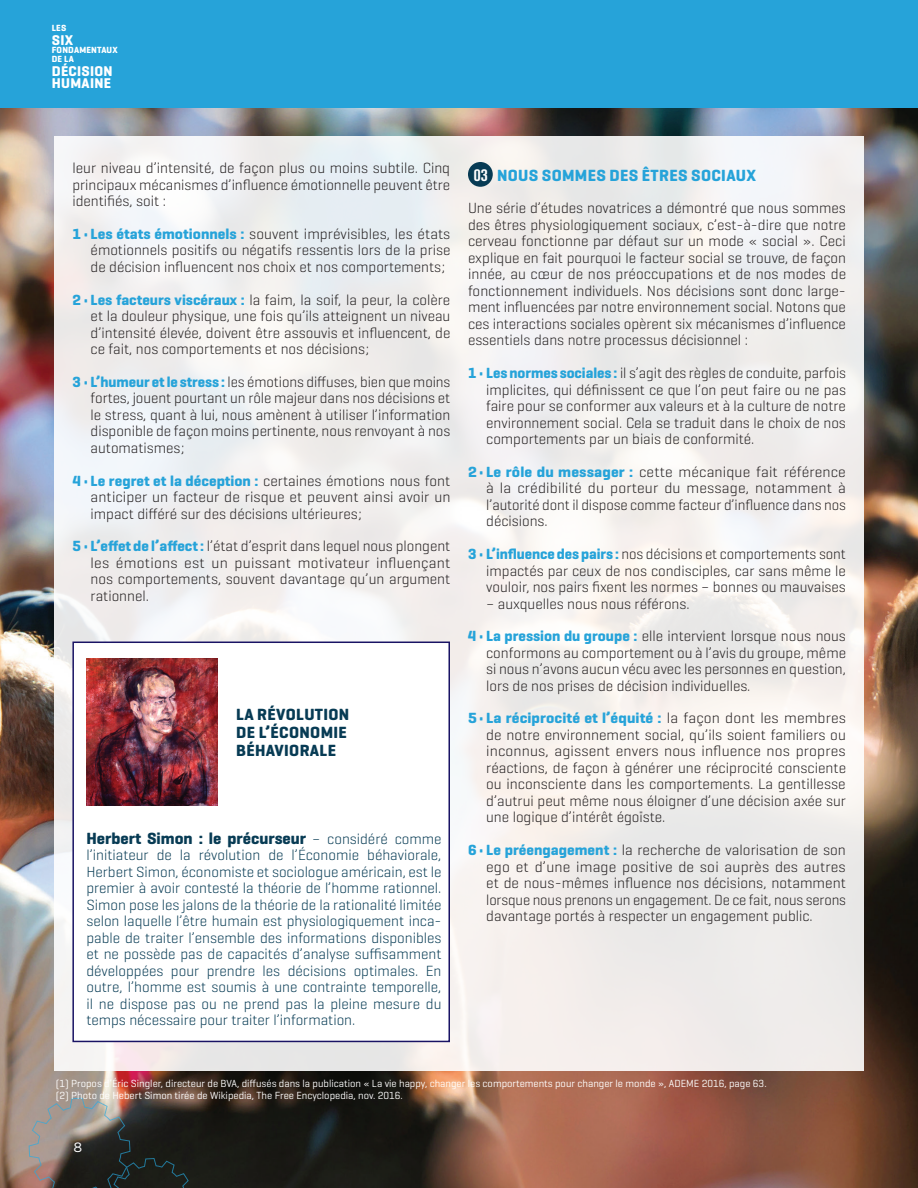
<style>
.page{position:relative;width:918px;height:1188px;background:#fff}
.page>*{position:absolute;margin:0;border:0;box-sizing:border-box;transform-origin:0 0}
.t1{font:700 16.5px "Geogrotesque";color:#073b54}
.t2{font:700 16.5px/18px "Geogrotesque";letter-spacing:.02em;color:#073b54}
.t3{font:700 16.5px "Geogrotesque";letter-spacing:.02em;color:#26a3d9}
.t4{font:300 15px/16.5px "Geogrotesque";color:#231f20;text-align:justify}
.t5{font:300 15px/16.5px "Geogrotesque";color:#073b54;text-align:justify}
.t6{font:700 14.4px/12.3px "Geogrotesque";letter-spacing:.02em;color:#fff}
.t7{font:13.5px "Alright Sans";color:#fff}
.t8{font:10.5px/12px "Geogrotesque";color:#fff}
.t9{font:700 9.15px/8.6px "Geogrotesque";letter-spacing:.02em;color:#fff}
.s1{font-weight:700;color:#26a3d9}
.s2{font-weight:300;font-size:15px}
.s3{font-family:"Akzidenz Grotesk BE";font-stretch:condensed;font-size:17.55px;color:#fff}
</style>
<div class="page">
<img style="left:0;top:108px;width:918px;height:1080px">
<div style="left:0;top:0;width:918px;height:108px;background:#26a3d9"></div>
<div style="left:54px;top:137px;width:810px;height:934px;background:linear-gradient(to right,#f0f0f1,#f2efed)"></div>
<svg style="left:29px;top:1098px;width:164px;height:90px;background:#514c47"></svg>
<div style="left:468px;top:162px;width:25px;height:25px;background:#073b54;border-radius:50%"></div>
<div style="left:73px;top:642px;width:376px;height:399px;background:#fff"></div>
<div style="left:72px;top:642px;width:378px;height:400px;border:2px solid #191364"></div>
<img style="left:86px;top:658px;width:132px;height:148px">
<p class="t9" style="left:52px;top:23px;width:16px">LES</p>
<p class="t6" style="left:52px;top:33px;width:23px">SIX</p>
<p class="t9" style="left:52px;top:46px;width:67px">FONDAMENTAUX<br>DE LA</p>
<p class="t6" style="left:52px;top:65px;width:62px">DÉCISION<br>HUMAINE</p>
<p class="t4" style="left:72px;top:159px;width:379px">leur niveau d’intensité, de façon plus ou moins subtile. Cinq principaux mécanismes d’influence émotionnelle peuvent être identifiés, soit :</p>
<p class="t4" style="left:91px;top:225px;width:361px;text-indent:-18px"><span class="s1">1 • Les états émotionnels :</span> souvent imprévisibles, les états émotionnels positifs ou négatifs ressentis lors de la prise de décision influencent nos choix et nos comportements;</p>
<p class="t4" style="left:91px;top:291px;width:361px;text-indent:-18px"><span class="s1">2 • Les facteurs viscéraux :</span> la faim, la soif, la peur, la colère et la douleur physique, une fois qu’ils atteignent un niveau d’intensité élevée, doivent être assouvis et influencent, de ce fait, nos comportements et nos décisions;</p>
<p class="t4" style="left:91px;top:373px;width:361px;text-indent:-18px"><span class="s1">3 • L’humeur et le stress :</span> les émotions diffuses, bien que moins fortes, jouent pourtant un rôle majeur dans nos décisions et le stress, quant à lui, nous amènent à utiliser l’information disponible de façon moins pertinente, nous renvoyant à nos automatismes;</p>
<p class="t4" style="left:91px;top:472px;width:361px;text-indent:-18px"><span class="s1">4 • Le regret et la déception :</span> certaines émotions nous font anticiper un facteur de risque et peuvent ainsi avoir un impact différé sur des décisions ultérieures;</p>
<p class="t4" style="left:91px;top:537px;width:361px;text-indent:-18px"><span class="s1">5 • L’effet de l’affect :</span> l’état d’esprit dans lequel nous plongent les émotions est un puissant motivateur influençant nos comportements, souvent davantage qu’un argument rationnel.</p>
<p class="t2" style="left:236px;top:706px;width:115px">LA RÉVOLUTION<br>DE L’ÉCONOMIE<br>BÉHAVIORALE</p>
<p class="t1" style="left:86px;top:828px;width:357px">Herbert Simon : le précurseur <span class="s2">– considéré comme</span></p>
<p class="t5" style="left:86px;top:847px;width:357px">l’initiateur de la révolution de l’Économie béhaviorale, Herbert Simon, économiste et sociologue américain, est le premier à avoir contesté la théorie de l’homme rationnel.<br>Simon pose les jalons de la théorie de la rationalité limitée selon laquelle l’être humain est physiologiquement inca&shy;pable de traiter l’ensemble des informations disponibles et ne possède pas de capacités d’analyse suffisamment développées pour prendre les décisions optimales. En outre, l’homme est soumis à une contrainte temporelle, il ne dispose pas ou ne prend pas la pleine mesure du temps nécessaire pour traiter l’information.</p>
<p class="t3" style="left:474px;top:165px;width:284px"><span class="s3">03</span> NOUS SOMMES DES ÊTRES SOCIAUX</p>
<p class="t4" style="left:468px;top:200px;width:380px">Une série d’études novatrices a démontré que nous sommes des êtres physiologiquement sociaux, c’est-à-dire que notre cerveau fonctionne par défaut sur un mode « social ». Ceci explique en fait pourquoi le facteur social se trouve, de façon innée, au cœur de nos préoccupations et de nos modes de fonctionnement individuels. Nos décisions sont donc large&shy;ment influencées par notre environnement social. Notons que ces interactions sociales opèrent six mécanismes d’influence essentiels dans notre processus décisionnel :</p>
<p class="t4" style="left:486px;top:364px;width:361px;text-indent:-18px"><span class="s1">1 • Les normes sociales :</span> il s’agit des règles de conduite, parfois implicites, qui définissent ce que l’on peut faire ou ne pas faire pour se conformer aux valeurs et à la culture de notre environnement social. Cela se traduit dans le choix de nos comportements par un biais de conformité.</p>
<p class="t4" style="left:486px;top:463px;width:361px;text-indent:-18px"><span class="s1">2 • Le rôle du messager :</span> cette mécanique fait référence à la crédibilité du porteur du message, notamment à l’autorité dont il dispose comme facteur d’influence dans nos décisions.</p>
<p class="t4" style="left:486px;top:545px;width:361px;text-indent:-18px"><span class="s1">3 • L’influence des pairs :</span> nos décisions et comportements sont impactés par ceux de nos condisciples, car sans même le vouloir, nos pairs fixent les normes – bonnes ou mauvaises</p>
<p class="t4" style="left:468px;top:587px;width:379px;line-height:32.7px;text-indent:18px">– auxquelles nous nous référons.<br><span class="s1">4 • La pression du groupe :</span> elle intervient lorsque nous nous</p>
<p class="t4" style="left:486px;top:644px;width:361px">conformons au comportement ou à l’avis du groupe, même si nous n’avons aucun vécu avec les personnes en question, lors de nos prises de décision individuelles.</p>
<p class="t4" style="left:486px;top:710px;width:361px;text-indent:-18px"><span class="s1">5 • La réciprocité et l’équité :</span> la façon dont les membres de notre environnement social, qu’ils soient familiers ou inconnus, agissent envers nous influence nos propres réactions, de façon à générer une réciprocité consciente ou inconsciente dans les comportements. La gentillesse d’autrui peut même nous éloigner d’une décision axée sur une logique d’intérêt égoïste.</p>
<p class="t4" style="left:486px;top:841px;width:361px;text-indent:-18px"><span class="s1">6 • Le préengagement :</span> la recherche de valorisation de son ego et d’une image positive de soi auprès des autres et de nous-mêmes influence nos décisions, notamment lorsque nous prenons un engagement. De ce fait, nous serons davantage portés à respecter un engagement public.</p>
<p class="t8" style="left:56px;top:1078px;width:712px">(1) Propos d’Éric Singler, directeur de BVA, diffusés dans la publication « La vie happy, changer les comportements pour changer le monde », ADEME 2016, page 63. (2) Photo de Hebert Simon tirée de Wikipedia, The Free Encyclopedia, nov. 2016.</p>
<p class="t7" style="left:74px;top:1138px;width:10px">8</p>
</div>
